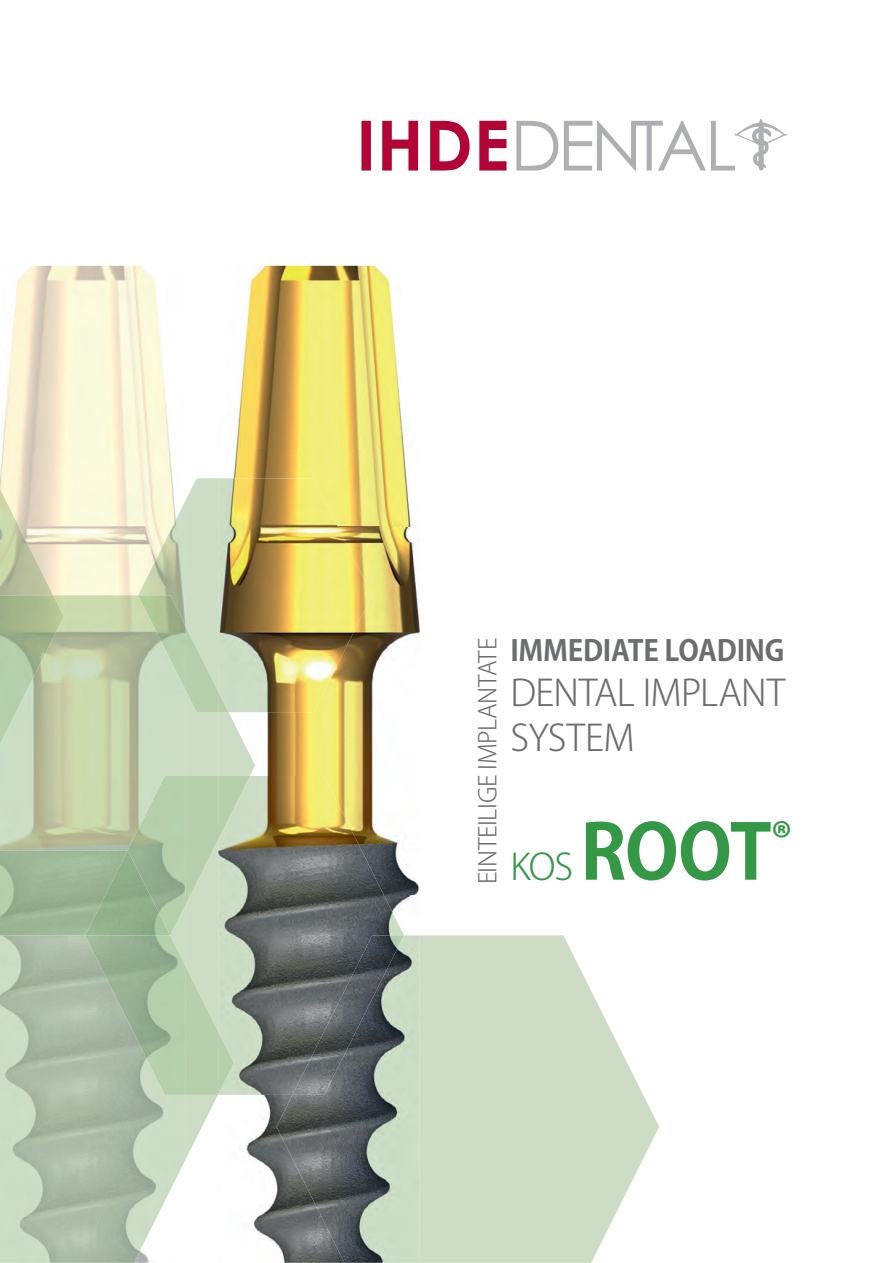
<style>
.page{position:relative;width:893px;height:1263px;background:#fff}
.page>*{position:absolute;margin:0;border:0;box-sizing:border-box;transform-origin:0 0}
.t1{font:75px "Koz Go Pro Bold 90 msp RKSJ H";color:#359847}
.t2{font:36px/45px "Koz Go Pro Light 90 msp RKSJ H";letter-spacing:-.015em;color:#6c6d70}
.t3{font:28.5px "Koz Go Pro Bold 90 msp RKSJ H";letter-spacing:-.01em;color:#6c6d70}
.t4{font:24px "Koz Go Pro Light 90 msp RKSJ H";letter-spacing:-.015em;color:#6c6d70}
.s1{font-family:"Koz Go Pro Light 90 msp RKSJ H";font-size:36px}
</style>
<div class="page">
<img style="left:0;top:266px;width:186px;height:584px">
<img style="left:0;top:935px;width:186px;height:328px">
<img style="left:85px;top:935px;width:101px;height:160px">
<img style="left:0;top:850px;width:85px;height:85px">
<img style="left:128px;top:776px;width:58px;height:159px">
<img style="left:85px;top:850px;width:85px;height:85px">
<svg style="left:420px;top:935px;width:239px;height:328px;fill:#ccdcc5"></svg>
<img style="left:0;top:489px;width:53px;height:106px">
<img style="left:0;top:595px;width:64px;height:149px">
<img style="left:138px;top:500px;width:48px;height:95px">
<svg style="left:186px;top:478px;width:32px;height:680px;background:#c7d8bf"></svg>
<img style="left:138px;top:595px;width:48px;height:96px">
<svg style="left:516px;top:121px;width:42px;height:50px"></svg>
<svg style="left:564px;top:119px;width:223px;height:52px"></svg>
<svg style="left:361px;top:121px;width:145px;height:50px"></svg>
<img style="left:233px;top:266px;width:183px;height:262px">
<img style="left:319px;top:528px;width:101px;height:367px">
<img style="left:255px;top:712px;width:64px;height:64px">
<img style="left:404px;top:895px;width:15px;height:9px">
<img style="left:240px;top:1095px;width:36px;height:148px">
<img style="left:218px;top:776px;width:186px;height:319px">
<img style="left:218px;top:1031px;width:16px;height:64px">
<img style="left:218px;top:712px;width:37px;height:64px">
<img style="left:218px;top:776px;width:32px;height:63px">
<img style="left:276px;top:935px;width:144px;height:328px">
<img style="left:292px;top:935px;width:112px;height:160px">
<img style="left:218px;top:478px;width:154px;height:234px">
<img style="left:218px;top:691px;width:11px;height:21px">
<p class="t4" style="left:479px;top:884px;width:248px;rotate:-90deg">EINTEILIGE IMPLANTATE</p>
<p class="t3" style="left:510px;top:639px;width:276px">IMMEDIATE LOADING</p>
<h2 class="t2" style="left:510px;top:675px;width:277px">DENTAL IMPLANT<br>SYSTEM</h2>
<h1 class="t1" style="left:510px;top:823px;width:283px"><span class="s1">KOS</span> ROOT<sup>®</sup></h1>
</div>
